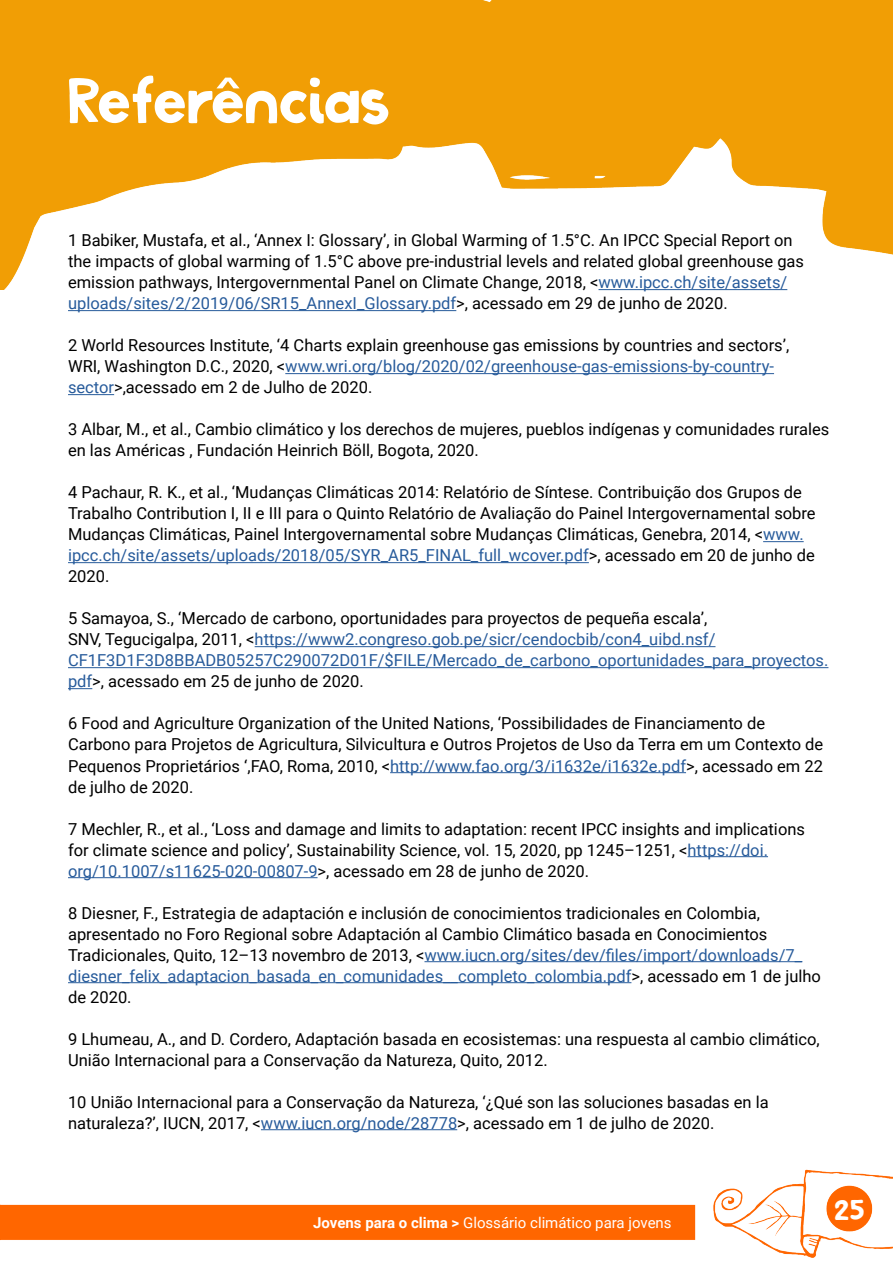
<style>
.page{position:relative;width:893px;height:1263px;background:#fff}
.page>*{position:absolute;margin:0;border:0;box-sizing:border-box;transform-origin:0 0}
.t1{font:60px "Bluberry";color:#fff}
.t2{font:27px "Bluberry";color:#fff}
.t3{font:16.5px/21px "Roboto";color:#000}
.t4{font:16.5px/21px "Roboto";color:#275b9b}
.t5{font:15px "Roboto";color:#fff}
.s1{color:#275b9b}
.s2{color:#000}
.s3{font-weight:700}
</style>
<div class="page">
<img style="left:0;top:1169px;width:893px;height:89px">
<img style="left:0;top:0;width:893px;height:290px">
<hr style="left:598px;top:289px;width:189px;height:1px;background:#275b9b">
<hr style="left:68px;top:310px;width:388px;height:1px;background:#275b9b">
<hr style="left:285px;top:373px;width:489px;height:1px;background:#275b9b">
<hr style="left:68px;top:394px;width:46px;height:1px;background:#275b9b">
<hr style="left:763px;top:541px;width:41px;height:1px;background:#275b9b">
<hr style="left:68px;top:562px;width:521px;height:1px;background:#275b9b">
<hr style="left:255px;top:646px;width:460px;height:1px;background:#275b9b">
<hr style="left:68px;top:667px;width:760px;height:1px;background:#275b9b">
<svg style="left:68px;top:688px;width:24px;height:1px"></svg>
<hr style="left:390px;top:772px;width:296px;height:1px;background:#275b9b">
<hr style="left:687px;top:856px;width:81px;height:1px;background:#275b9b">
<hr style="left:68px;top:877px;width:250px;height:1px;background:#275b9b">
<hr style="left:424px;top:961px;width:378px;height:1px;background:#275b9b">
<hr style="left:68px;top:982px;width:563px;height:1px;background:#275b9b">
<hr style="left:261px;top:1129px;width:196px;height:1px;background:#275b9b">
<svg style="left:216px;top:78px;width:24px;height:10px"></svg>
<h1 class="t1" style="left:68px;top:73px;width:323px">Referencias</h1>
<p class="t3" style="left:68px;top:229px;width:738px">1 Babiker, Mustafa, et al., ‘Annex I: Glossary’, in Global Warming of 1.5°C. An IPCC Special Report on the impacts of global warming of 1.5°C above pre-industrial levels and related global greenhouse gas emission pathways, Intergovernmental Panel on Climate Change, 2018, &lt;<span class="s1">www.ipcc.ch/site/assets/ uploads/sites/2/2019/06/SR15_AnnexI_Glossary.pdf</span>&gt;, acessado em 29 de junho de 2020.</p>
<p class="t3" style="left:68px;top:334px;width:723px">2 World Resources Institute, ‘4 Charts explain greenhouse gas emissions by countries and sectors’,<br>WRI, Washington D.C., 2020, &lt;<span class="s1">www.wri.org/blog/2020/02/greenhouse-gas-emissions-by-country&shy;sector</span>&gt;,acessado em 2 de Julho de 2020.</p>
<p class="t3" style="left:68px;top:418px;width:763px">3 Albar, M., et al., Cambio climático y los derechos de mujeres, pueblos indígenas y comunidades rurales en las Américas , Fundación Heinrich Böll, Bogota, 2020.</p>
<p class="t3" style="left:68px;top:481px;width:749px">4 Pachaur, R. K., et al., ‘Mudanças Climáticas 2014: Relatório de Síntese. Contribuição dos Grupos de Trabalho Contribution I, II e III para o Quinto Relatório de Avaliação do Painel Intergovernamental sobre Mudanças Climáticas, Painel Intergovernamental sobre Mudanças Climáticas, Genebra, 2014, &lt;<span class="s1">www. ipcc.ch/site/assets/uploads/2018/05/SYR_AR5_FINAL_full_wcover.pdf</span>&gt;, acessado em 20 de junho de 2020.</p>
<p class="t4" style="left:68px;top:607px;width:762px"><span class="s2">5 Samayoa, S., ‘Mercado de carbono, oportunidades para proyectos de pequeña escala’,<br>SNV, Tegucigalpa, 2011, &lt;</span>https://www2.congreso.gob.pe/sicr/cendocbib/con4_uibd.nsf/ CF1F3D1F3D8BBADB05257C290072D01F/$FILE/Mercado_de_carbono_oportunidades_para_proyectos. pdf<span class="s2">&gt;, acessado em 25 de junho de 2020.</span></p>
<p class="t3" style="left:68px;top:712px;width:757px">6 Food and Agriculture Organization of the United Nations, ‘Possibilidades de Financiamento de Carbono para Projetos de Agricultura, Silvicultura e Outros Projetos de Uso da Terra em um Contexto de Pequenos Proprietários ‘,FAO, Roma, 2010, &lt;<span class="s1">http://www.fao.org/3/i1632e/i1632e.pdf</span>&gt;, acessado em 22 de julho de 2020.</p>
<p class="t3" style="left:68px;top:817px;width:738px">7 Mechler, R., et al., ‘Loss and damage and limits to adaptation: recent IPCC insights and implications for climate science and policy’, Sustainability Science, vol. 15, 2020, pp 1245–1251, &lt;<span class="s1">https://doi. org/10.1007/s11625-020-00807-9</span>&gt;, acessado em 28 de junho de 2020.</p>
<p class="t3" style="left:68px;top:901px;width:754px">8 Diesner, F., Estrategia de adaptación e inclusión de conocimientos tradicionales en Colombia, apresentado no Foro Regional sobre Adaptación al Cambio Climático basada en Conocimientos Tradicionales, Quito, 12–13 novembro de 2013, &lt;<span class="s1">www.iucn.org/sites/dev/files/import/downloads/7_ diesner_felix_adaptacion_basada_en_comunidades__completo_colombia.pdf</span>&gt;, acessado em 1 de julho de 2020.</p>
<p class="t3" style="left:68px;top:1027px;width:753px">9 Lhumeau, A., and D. Cordero, Adaptación basada en ecosistemas: una respuesta al cambio climático,<br>União Internacional para a Conservação da Natureza, Quito, 2012.</p>
<p class="t3" style="left:68px;top:1090px;width:702px">10 União Internacional para a Conservação da Natureza, ‘¿Qué son las soluciones basadas en la naturaleza?’, IUCN, 2017, &lt;<span class="s1">www.iucn.org/node/28778</span>&gt;, acessado em 1 de julho de 2020.</p>
<p class="t5" style="left:313px;top:1212px;width:360px"><span class="s3">Jovens para o clima &gt;</span> Glossário climático para jovens</p>
<h2 class="t2" style="left:834px;top:1197px;width:32px">25</h2>
</div>
